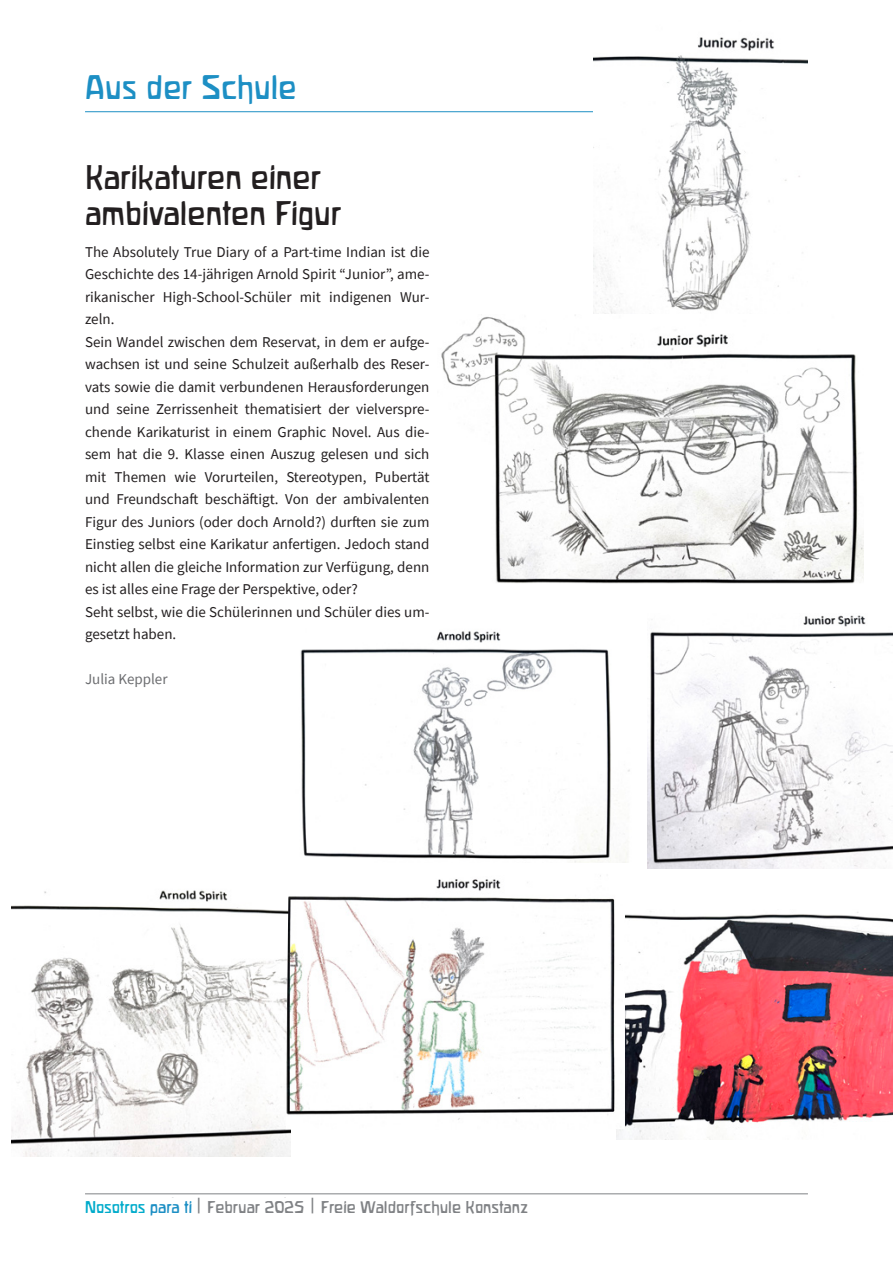
<style>
.page{position:relative;width:893px;height:1263px;background:#fff}
.page>*{position:absolute;margin:0;border:0;box-sizing:border-box;transform-origin:0 0}
.Titel{font:30px/36px "Waldorfschrift";color:#231f20}
.t1{font:30px "Waldorfschrift";color:#1d8fc4}
.Fliesstext{font:15px/22.5px "Source Sans Pro";color:#231f20;text-align:justify}
.t2{font:15px "Waldorfschrift";color:#808285}
.Bildlegende{font:15px "Source Sans Pro";color:#6c6d70}
.s1{color:#00abcb}
.s2{color:#1d8fc4}
.s3{font-family:"Plume";font-size:21px}
</style>
<div class="page">
<hr style="left:85px;top:1193px;width:723px;height:1px;background:#808285">
<hr style="left:85px;top:111px;width:723px;height:1px;background:#1d8fc4">
<img style="left:617px;top:912px;width:276px;height:227px">
<img style="left:594px;top:37px;width:214px;height:277px">
<img style="left:441px;top:315px;width:422px;height:269px">
<img style="left:300px;top:631px;width:330px;height:231px">
<img style="left:11px;top:890px;width:279px;height:267px">
<img style="left:647px;top:615px;width:246px;height:254px">
<img style="left:285px;top:875px;width:340px;height:254px">
<h1 class="t1" style="left:85px;top:70px;width:213px">Aus der Schule</h1>
<p class="Titel" style="left:85px;top:159px;width:258px">Karikaturen einer ambivalenten Figur</p>
<p class="Fliesstext" style="left:85px;top:240px;width:346px">The Absolutely True Diary of a Part-time Indian ist die Geschichte des 14-jährigen Arnold Spirit “Junior”, ame&shy;rikanischer High-School-Schüler mit indigenen Wur&shy;zeln.</p>
<p class="Fliesstext" style="left:85px;top:330px;width:346px">Sein Wandel zwischen dem Reservat, in dem er aufge&shy;wachsen ist und seine Schulzeit außerhalb des Reser&shy;vats sowie die damit verbundenen Herausforderungen und seine Zerrissenheit thematisiert der vielverspre&shy;chende Karikaturist in einem Graphic Novel. Aus die&shy;sem hat die 9. Klasse einen Auszug gelesen und sich mit Themen wie Vorurteilen, Stereotypen, Pubertät und Freundschaft beschäftigt. Von der ambivalenten Figur des Juniors (oder doch Arnold?) durften sie zum Einstieg selbst eine Karikatur anfertigen. Jedoch stand nicht allen die gleiche Information zur Verfügung, denn es ist alles eine Frage der Perspektive, oder?</p>
<p class="Fliesstext" style="left:85px;top:600px;width:346px">Seht selbst, wie die Schülerinnen und Schüler dies um&shy;gesetzt haben.</p>
<p class="Bildlegende" style="left:85px;top:669px;width:84px">Julia Keppler</p>
<p class="t2" style="left:85px;top:1198px;width:445px"><span class="s1">Nosotros</span> <span class="s2">para ti</span> <span class="s3">|</span> Februar 2025 <span class="s3">|</span> Freie Waldorfschule Konstanz</p>
<p class="t2" style="left:96px;top:1198px;width:406px">OSOTROS <span class="s3">|</span> Februar 2025 <span class="s3">|</span> Freie Waldorfschule Konsta z</p>
</div>
